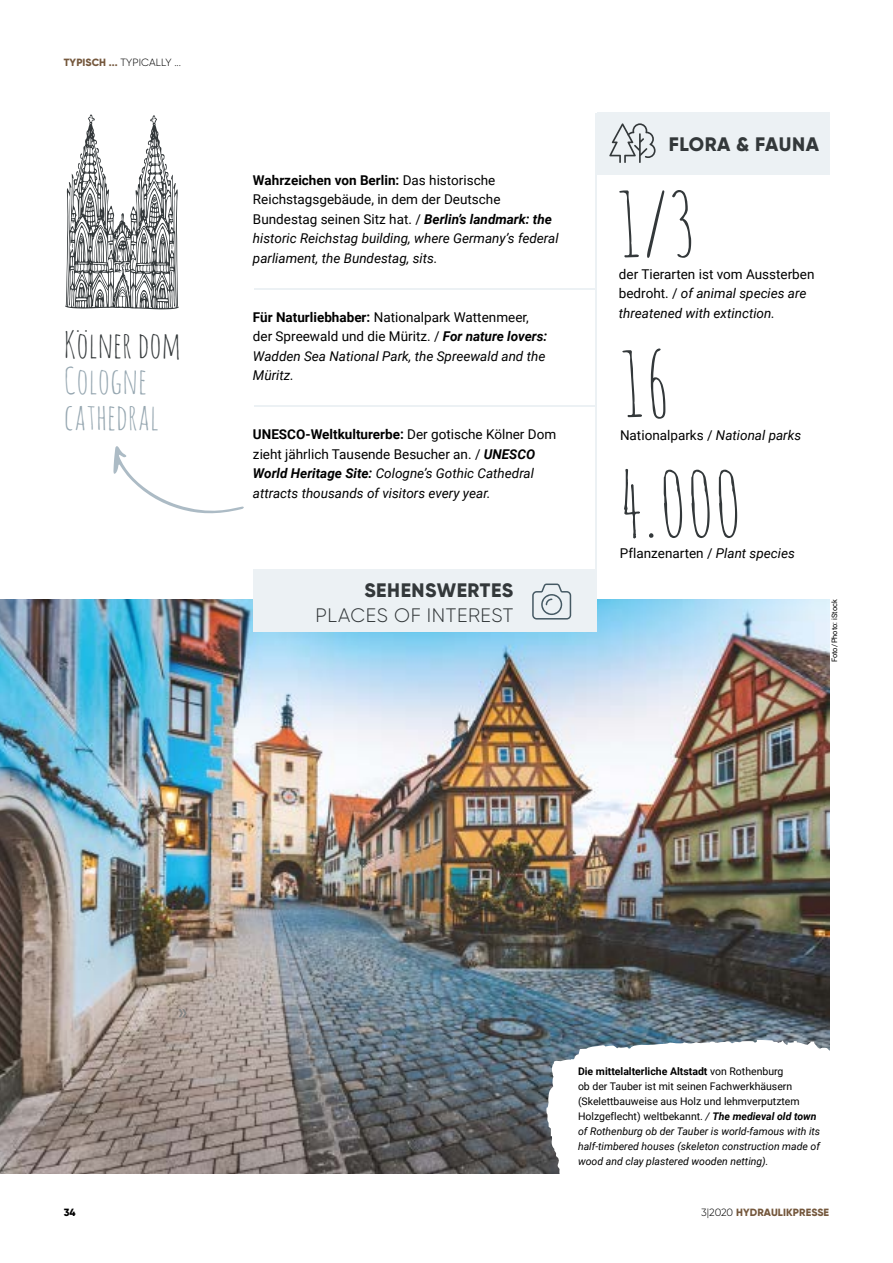
<style>
.page{position:relative;width:893px;height:1263px;background:#fff}
.page>*{position:absolute;margin:0;border:0;box-sizing:border-box;transform-origin:0 0}
.t1{font:90px/159.8px "Amatic SC";color:#33383a}
.t2{font:36px/36px "Amatic SC";letter-spacing:.01em;color:#95a6b0}
.t3{font:36px "Amatic SC";letter-spacing:.01em;color:#33383a}
.t4{font:800 19.5px "Gilroy";letter-spacing:.03em;color:#33383a}
.t5{font:300 19.5px "Gilroy";letter-spacing:.03em;color:#33383a}
.t6{font:italic 13.5px/19.5px "Roboto";color:#000}
.t7{font:13.5px/19.5px "Roboto";color:#000}
.t8{font:italic 10.5px/15px "Roboto";color:#000}
.t9{font:300 10.5px "Gilroy";letter-spacing:.01em;color:#000}
.t10{font:800 10.5px "Gilroy";letter-spacing:.01em;color:#75583d}
.t11{font:800 10.5px "Gilroy";color:#000}
.t12{font:7.5px "Roboto";color:#000}
.s1{font-weight:800;color:#75583d}
.s2{font-weight:700;font-style:normal}
.s3{font-style:normal}
.s4{font-weight:700}
.s5{font-weight:700;font-style:italic}
.s6{font-style:italic}
.s7{font-weight:300;color:#000}
</style>
<div class="page">
<div style="left:597px;top:112px;width:232px;height:63px;background:#ecf1f4"></div>
<img style="left:0;top:599px;width:829px;height:575px">
<svg style="left:178px;top:1009px;width:9px;height:8px"></svg>
<svg style="left:546px;top:1040px;width:284px;height:134px"></svg>
<div style="left:254px;top:569px;width:343px;height:62px;background:#ecf1f4"></div>
<svg style="left:532px;top:583px;width:39px;height:36px"></svg>
<hr style="left:595px;top:113px;width:2px;height:460px;background:#ecf1f4">
<hr style="left:255px;top:405px;width:342px;height:1px;background:#ecf1f4">
<hr style="left:254px;top:288px;width:343px;height:2px;background:#ecf1f4">
<svg style="left:609px;top:123px;width:47px;height:40px"></svg>
<svg style="left:65px;top:115px;width:114px;height:194px"></svg>
<svg style="left:113px;top:446px;width:131px;height:68px"></svg>
<p class="t9" style="left:64px;top:56px;width:119px"><span class="s1">TYPISCH ...</span> TYPICALLY ...</p>
<h2 class="t3" style="left:64px;top:322px;width:118px">Kölner dom</h2>
<h2 class="t2" style="left:64px;top:363px;width:96px">Cologne cathedral</h2>
<p class="t6" style="left:253px;top:170px;width:307px"><span class="s2">Wahrzeichen von Berlin:</span> <span class="s3">Das historische Reichstagsgebäude, in dem der Deutsche Bundestag seinen Sitz hat. /</span> <span class="s4">Berlin’s landmark: the </span>historic Reichstag building, where Germany’s federal parliament, the Bundestag, sits.</p>
<p class="t7" style="left:253px;top:307px;width:296px"><span class="s4">Für Naturliebhaber:</span> Nationalpark Wattenmeer, der Spreewald und die Müritz. / <span class="s5">For nature lovers:<br></span><span class="s6">Wadden Sea National Park, the Spreewald and the Müritz.</span></p>
<p class="t6" style="left:253px;top:424px;width:305px"><span class="s2">UNESCO-Weltkulturerbe:</span> <span class="s3">Der gotische Kölner Dom zieht jährlich Tausende Besucher an. /</span> <span class="s4">UNESCO World Heritage Site:</span> Cologne’s Gothic Cathedral attracts thousands of visitors every year.</p>
<h3 class="t4" style="left:364px;top:577px;width:150px">SEHENSWERTES</h3>
<h3 class="t5" style="left:316px;top:603px;width:199px">PLACES OF INTEREST</h3>
<h3 class="t4" style="left:669px;top:132px;width:152px">FLORA &amp; FAUNA</h3>
<h1 class="t1" style="left:616px;top:143px;width:80px">1/3<br>16</h1>
<p class="t6" style="left:619px;top:264px;width:197px"><span class="s3">der Tierarten ist vom Aussterben bedroht. /</span> of animal species are threatened with extinction.</p>
<p class="t7" style="left:620px;top:425px;width:183px">Nationalparks / <span class="s6">National parks</span></p>
<h1 class="t1" style="left:620px;top:423px;width:123px">4.000</h1>
<p class="t7" style="left:620px;top:543px;width:176px">Pflanzenarten / <span class="s6">Plant species</span></p>
<p class="t12" style="left:829px;top:662px;width:64px;rotate:-90deg">Foto/Photo: iStock</p>
<p class="t8" style="left:578px;top:1063px;width:244px"><span class="s2">Die mittelalterliche Altstadt</span> <span class="s3">von Rothenburg<br>ob der Tauber ist mit seinen Fachwerkhäusern (Skelettbauweise aus Holz und lehmverputztem Holzgeflecht) weltbekannt.</span> / <span class="s4">The medieval old town </span>of Rothenburg ob der Tauber is world-famous with its half-timbered houses (skeleton construction made of wood and clay plastered wooden netting).</p>
<p class="t11" style="left:64px;top:1206px;width:13px">34</p>
<p class="t10" style="left:701px;top:1206px;width:129px"><span class="s7">3|2020</span> HYDRAULIKPRESSE</p>
</div>
